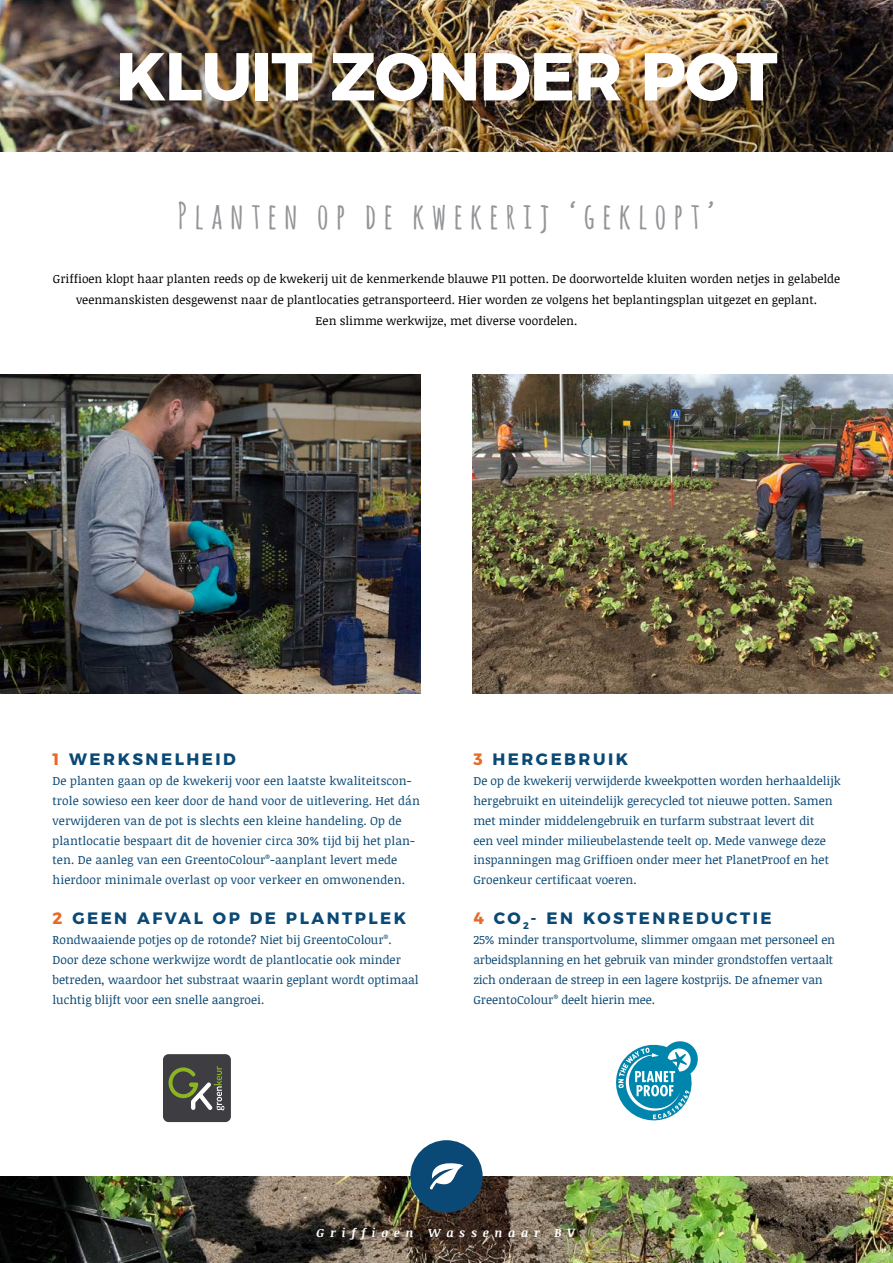
<style>
.page{position:relative;width:893px;height:1263px;background:#fff}
.page>*{position:absolute;margin:0;border:0;box-sizing:border-box;transform-origin:0 0}
.t1{font:700 67.5px "Montserrat";letter-spacing:-.02em;color:#fff}
.t2{font:700 36px "Amatic SC";letter-spacing:.2em;color:#939598}
.t3{font:700 16.5px "Montserrat";letter-spacing:.15em;color:#0a4875}
.t4{font:12px/20px "Noticia Text";color:#0a4875}
.t5{font:12px/21px "Noticia Text";color:#000;text-align:center}
.t6{font:italic 700 12px "Noticia Text";letter-spacing:.475em;color:#fff}
.s1{color:#e76a25}
</style>
<div class="page">
<img style="left:0;top:0;width:893px;height:152px">
<img style="left:0;top:1176px;width:893px;height:87px">
<div style="left:410px;top:1140px;width:73px;height:72px;background:#0a4875;border-radius:50%"></div>
<svg style="left:430px;top:1163px;width:33px;height:26px"></svg>
<svg style="left:616px;top:1041px;width:82px;height:80px"></svg>
<div style="left:163px;top:1054px;width:68px;height:68px;background:#3d3d42;border-radius:6px"></div>
<svg style="left:169px;top:1066px;width:55px;height:44px"></svg>
<img style="left:0;top:375px;width:420px;height:319px">
<img style="left:473px;top:375px;width:420px;height:319px">
<h1 class="t1" style="left:115px;top:21px;width:664px">KLUIT ZONDER POT</h1>
<h2 class="t2" style="left:178px;top:190px;width:538px">Planten op de kwekerij ‘geklopt’</h2>
<p class="t5" style="left:53px;top:268px;width:789px">Griffioen klopt haar planten reeds op de kwekerij uit de kenmerkende blauwe P11 potten. De doorwortelde kluiten worden netjes in gelabelde veenmanskisten desgewenst naar de plantlocaties getransporteerd. Hier worden ze volgens het beplantingsplan uitgezet en geplant.<br>Een slimme werkwijze, met diverse voordelen.</p>
<h3 class="t3" style="left:53px;top:745px;width:185px"><span class="s1">1</span> WERKSNELHEID</h3>
<p class="t4" style="left:53px;top:770px;width:369px">De planten gaan op de kwekerij voor een laatste kwaliteitscon&shy;trole sowieso een keer door de hand voor de uitlevering. Het dán verwijderen van de pot is slechts een kleine handeling. Op de plantlocatie bespaart dit de hovenier circa 30% tijd bij het plan&shy;ten. De aanleg van een GreentoColour<sup>®</sup>-aanplant levert mede hierdoor minimale overlast op voor verkeer en omwonenden.</p>
<h3 class="t3" style="left:53px;top:904px;width:355px"><span class="s1">2</span> GEEN AFVAL OP DE PLANTPLEK</h3>
<p class="t4" style="left:53px;top:929px;width:368px">Rondwaaiende potjes op de rotonde? Niet bij GreentoColour<sup>®</sup>.<br>Door deze schone werkwijze wordt de plantlocatie ook minder betreden, waardoor het substraat waarin geplant wordt optimaal luchtig blijft voor een snelle aangroei.</p>
<h3 class="t3" style="left:473px;top:745px;width:156px"><span class="s1">3</span> HERGEBRUIK</h3>
<p class="t4" style="left:473px;top:770px;width:369px">De op de kwekerij verwijderde kweekpotten worden herhaaldelijk hergebruikt en uiteindelijk gerecycled tot nieuwe potten. Samen met minder middelengebruik en turfarm substraat levert dit<br>een veel minder milieubelastende teelt op. Mede vanwege deze inspanningen mag Griffioen onder meer het PlanetProof en het Groenkeur certificaat voeren.</p>
<h3 class="t3" style="left:473px;top:904px;width:300px"><span class="s1">4</span> CO<sub>2</sub>- EN KOSTENREDUCTIE</h3>
<p class="t4" style="left:473px;top:929px;width:363px">25% minder transportvolume, slimmer omgaan met personeel en arbeidsplanning en het gebruik van minder grondstoffen vertaalt zich onderaan de streep in een lagere kostprijs. De afnemer van GreentoColour<sup>®</sup> deelt hierin mee.</p>
<p class="t6" style="left:317px;top:1224px;width:260px">Griffioen Wassenaar BV</p>
</div>
